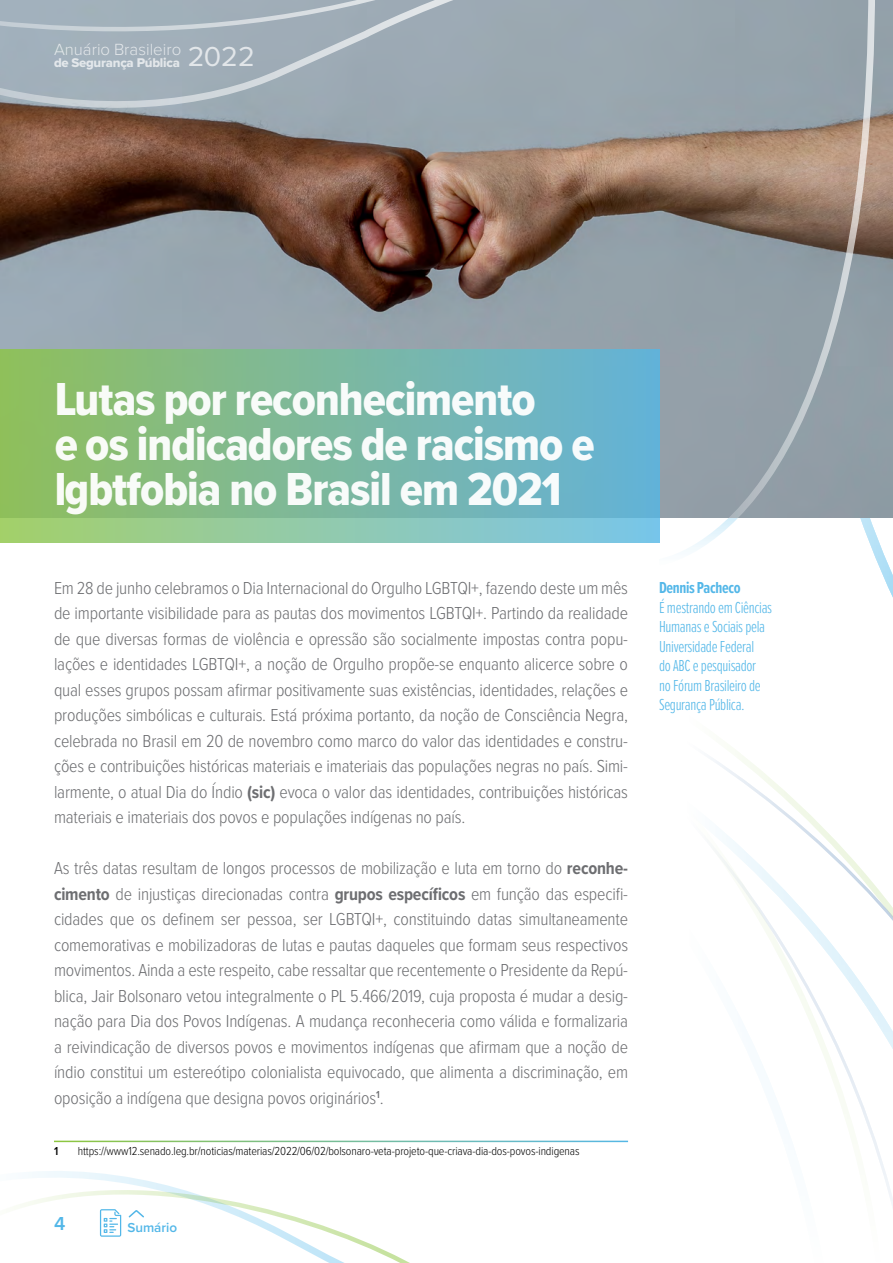
<style>
.page{position:relative;width:893px;height:1263px;background:#fff}
.page>*{position:absolute;margin:0;border:0;box-sizing:border-box;transform-origin:0 0}
.t1{font:48px/45px "Proxima Nova Cond Extrabld";letter-spacing:-.02em;color:#fff}
.t2{font:600 19.5px "Proxima Nova";color:#53b7e8}
.t3{font:300 18px/25.5px "Proxima Nova Cond";letter-spacing:-.01em;color:#6d6e71;text-align:justify}
.t4{font:300 16.8px "Proxima Nova";color:#fff}
.t5{font:300 16.5px/19.5px "Proxima Nova Ex Cn";letter-spacing:-.02em;color:#53b7e8}
.t6{font:700 16.5px "Proxima Nova Ex Cn";letter-spacing:-.02em;color:#53b7e8}
.t7{font:600 13.5px "Proxima Nova";color:#53b7e8}
.t8{font:13.2px "Proxima Nova Extrabld";letter-spacing:-.02em;color:#fff}
.t9{font:300 12px "Proxima Nova Cond";letter-spacing:-.01em;color:#000}
.t10{font:600 12px "Proxima Nova Cond";color:#000}
.s1{font-weight:400;font-size:28.5px}
.s2{font-weight:700}
</style>
<div class="page">
<svg style="left:711px;top:586px;width:182px;height:620px"></svg>
<svg style="left:659px;top:517px;width:219px;height:47px"></svg>
<img style="left:0;top:0;width:893px;height:517px">
<svg style="left:659px;top:0;width:219px;height:517px;background:#95999c"></svg>
<svg style="left:0;top:349px;width:659px;height:194px;background:#7dba9e"></svg>
<svg style="left:0;top:0;width:529px;height:117px;background:#a0adb6"></svg>
<svg style="left:20px;top:1171px;width:390px;height:92px"></svg>
<p class="t4" style="left:54px;top:37px;width:202px">Anuário Brasileiro <span class="s1">2022</span></p>
<p class="t8" style="left:54px;top:53px;width:127px">de Segurança Pública</p>
<h1 class="t1" style="left:54px;top:376px;width:542px">Lutas por reconhecimento<br>e os indicadores de racismo e lgbtfobia no Brasil em 2021</h1>
<p class="t3" style="left:54px;top:574px;width:576px">Em 28 de junho celebramos o Dia Internacional do Orgulho LGBTQI+, fazendo deste um mês de importante visibilidade para as pautas dos movimentos LGBTQI+. Partindo da realidade de que diversas formas de violência e opressão são socialmente impostas contra popu&shy;lações e identidades LGBTQI+, a noção de Orgulho propõe-se enquanto alicerce sobre o qual esses grupos possam afirmar positivamente suas existências, identidades, relações e produções simbólicas e culturais. Está próxima portanto, da noção de Consciência Negra, celebrada no Brasil em 20 de novembro como marco do valor das identidades e constru&shy;ções e contribuições históricas materiais e imateriais das populações negras no país. Simi&shy;larmente, o atual Dia do Índio <span class="s2">(sic)</span> evoca o valor das identidades, contribuições históricas materiais e imateriais dos povos e populações indígenas no país.</p>
<p class="t3" style="left:54px;top:855px;width:576px">As três datas resultam de longos processos de mobilização e luta em torno do <span class="s2">reconhe&shy;cimento</span> de injustiças direcionadas contra <span class="s2">grupos específicos</span> em função das especifi&shy;cidades que os definem ser pessoa, ser LGBTQI+, constituindo datas simultaneamente comemorativas e mobilizadoras de lutas e pautas daqueles que formam seus respectivos movimentos. Ainda a este respeito, cabe ressaltar que recentemente o Presidente da Repú&shy;blica, Jair Bolsonaro vetou integralmente o PL 5.466/2019, cuja proposta é mudar a desig&shy;nação para Dia dos Povos Indígenas. A mudança reconheceria como válida e formalizaria a reivindicação de diversos povos e movimentos indígenas que afirmam que a noção de índio constitui um estereótipo colonialista equivocado, que alimenta a discriminação, em oposição a indígena que designa povos originários<sup>1</sup>.</p>
<p class="t10" style="left:54px;top:1142px;width:6px">1</p>
<p class="t9" style="left:78px;top:1142px;width:503px">https://www12.senado.leg.br/noticias/materias/2022/06/02/bolsonaro-veta-projeto-que-criava-dia-dos-povos-indigenas</p>
<p class="t2" style="left:54px;top:1209px;width:13px">4</p>
<p class="t7" style="left:127px;top:1217px;width:51px">Sumário</p>
<p class="t6" style="left:659px;top:576px;width:83px">Dennis Pacheco</p>
<p class="t5" style="left:659px;top:597px;width:115px">É mestrando em Ciências<br>Humanas e Sociais pela<br>Universidade Federal<br>do ABC e pesquisador<br>no Fórum Brasileiro de<br>Segurança Pública.</p>
</div>
